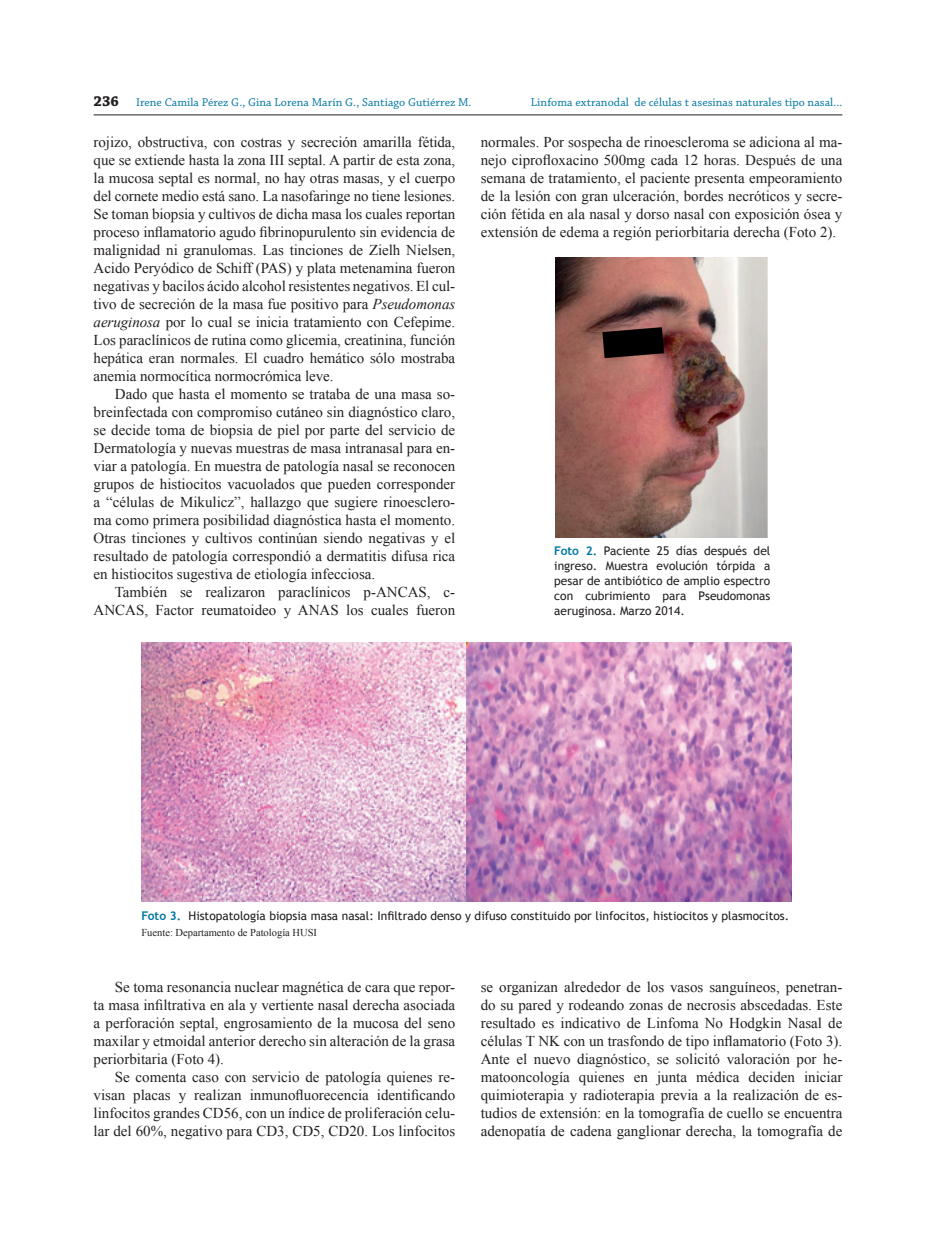
<style>
.page{position:relative;width:936px;height:1234px;background:#fff}
.page>*{position:absolute;margin:0;border:0;box-sizing:border-box;transform-origin:0 0}
.t1{font:15px/18px "Times New Roman";color:#231f20;text-align:justify}
.t2{font:12px/15px "Trebuchet MS";color:#231f20;text-align:justify}
.t3{font:12px "Chaparral Pro";letter-spacing:.005em;color:#0076a3}
.t4{font:10.5px "Times New Roman";color:#231f20}
.s1{font-weight:700;font-size:15px;color:#231f20}
.s2{font-style:italic}
.s3{font-weight:700;color:#0076a3}
</style>
<div class="page">
<hr style="left:94px;top:115px;width:748px;height:1px;background:#231f20">
<img style="left:555px;top:257px;width:213px;height:280px">
<img style="left:141px;top:642px;width:650px;height:259px">
<p class="t3" style="left:94px;top:95px;width:379px"><span class="s1">236</span> Irene Camila Pérez G., Gina Lorena Marín G., Santiago Gutiérrez M.</p>
<p class="t3" style="left:531px;top:95px;width:313px">Linfoma extranodal de células t asesinas naturales tipo nasal...</p>
<p class="t1" style="left:94px;top:132px;width:363px">rojizo, obstructiva, con costras y secreción amarilla fétida, que se extiende hasta la zona III septal. A partir de esta zona, la mucosa septal es normal, no hay otras masas, y el cuerpo del cornete medio está sano. La nasofaringe no tiene lesiones.<br>Se toman biopsia y cultivos de dicha masa los cuales reportan proceso inflamatorio agudo fibrinopurulento sin evidencia de malignidad ni granulomas. Las tinciones de Zielh Nielsen, Acido Peryódico de Schiff (PAS) y plata metenamina fueron negativas y bacilos ácido alcohol resistentes negativos. El cul&shy;tivo de secreción de la masa fue positivo para <span class="s2">Pseudomonas aeruginosa</span> por lo cual se inicia tratamiento con Cefepime.<br>Los paraclínicos de rutina como glicemia, creatinina, función hepática eran normales. El cuadro hemático sólo mostraba anemia normocítica normocrómica leve.</p>
<p class="t1" style="left:94px;top:384px;width:363px;text-indent:21px">Dado que hasta el momento se trataba de una masa so&shy;breinfectada con compromiso cutáneo sin diagnóstico claro, se decide toma de biopsia de piel por parte del servicio de Dermatología y nuevas muestras de masa intranasal para en&shy;viar a patología. En muestra de patología nasal se reconocen grupos de histiocitos vacuolados que pueden corresponder a “células de Mikulicz”, hallazgo que sugiere rinoesclero&shy;ma como primera posibilidad diagnóstica hasta el momento.<br>Otras tinciones y cultivos continúan siendo negativas y el resultado de patología correspondió a dermatitis difusa rica en histiocitos sugestiva de etiología infecciosa.</p>
<p class="t1" style="left:94px;top:582px;width:363px;text-align:right">También se realizaron paraclínicos p-ANCAS, c-<br>ANCAS, Factor reumatoideo y ANAS los cuales fueron</p>
<p class="t1" style="left:480px;top:132px;width:363px">normales. Por sospecha de rinoescleroma se adiciona al ma&shy;nejo ciprofloxacino 500mg cada 12 horas. Después de una semana de tratamiento, el paciente presenta empeoramiento de la lesión con gran ulceración, bordes necróticos y secre&shy;ción fétida en ala nasal y dorso nasal con exposición ósea y extensión de edema a región periorbitaria derecha (Foto 2).</p>
<p class="t2" style="left:554px;top:543px;width:218px"><span class="s3">Foto 2.</span> Paciente 25 días después del ingreso. Muestra evolución tórpida a pesar de antibiótico de amplio espectro con cubrimiento para Pseudomonas aeruginosa. Marzo 2014.</p>
<p class="t2" style="left:141px;top:908px;width:649px"><span class="s3">Foto 3.</span> Histopatología biopsia masa nasal: Infiltrado denso y difuso constituido por linfocitos, histiocitos y plasmocitos.</p>
<p class="t4" style="left:141px;top:925px;width:177px">Fuente: Departamento de Patología HUSI</p>
<p class="t1" style="left:94px;top:977px;width:363px;text-indent:21px">Se toma resonancia nuclear magnética de cara que repor&shy;ta masa infiltrativa en ala y vertiente nasal derecha asociada a perforación septal, engrosamiento de la mucosa del seno maxilar y etmoidal anterior derecho sin alteración de la grasa periorbitaria (Foto 4).</p>
<p class="t1" style="left:94px;top:1067px;width:363px;text-indent:21px">Se comenta caso con servicio de patología quienes re&shy;visan placas y realizan inmunofluorecencia identificando linfocitos grandes CD56, con un índice de proliferación celu&shy;lar del 60%, negativo para CD3, CD5, CD20. Los linfocitos</p>
<p class="t1" style="left:480px;top:977px;width:363px">se organizan alrededor de los vasos sanguíneos, penetran&shy;do su pared y rodeando zonas de necrosis abscedadas. Este resultado es indicativo de Linfoma No Hodgkin Nasal de células T NK con un trasfondo de tipo inflamatorio (Foto 3).<br>Ante el nuevo diagnóstico, se solicitó valoración por he&shy;matooncología quienes en junta médica deciden iniciar quimioterapia y radioterapia previa a la realización de es&shy;tudios de extensión: en la tomografía de cuello se encuentra adenopatía de cadena ganglionar derecha, la tomografía de</p>
</div>
